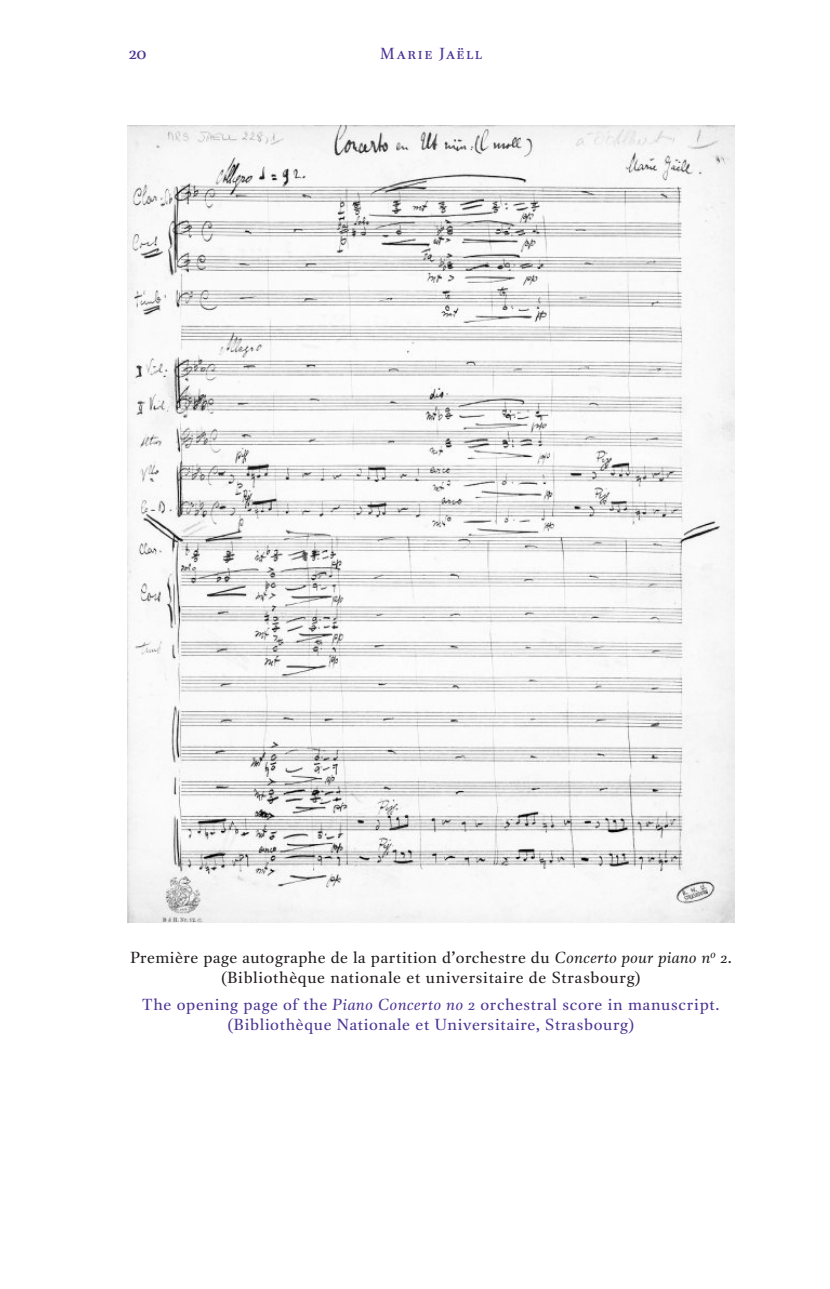
<style>
.page{position:relative;width:830px;height:1289px;background:#fff}
.page>*{position:absolute;margin:0;border:0;box-sizing:border-box;transform-origin:0 0}
.t1{font:18px "DTL Unico ST";color:#4d3595}
.t2{font:15.75px/20.2px "DTL Unico ST";letter-spacing:.04em;color:#231f20;text-align:center}
.t3{font:15.75px/20.2px "DTL Unico ST";letter-spacing:.05em;color:#4d3595;text-align:center}
.t4{font:15.75px "DTL Unico T Caps";letter-spacing:.1em;color:#4d3595}
.s1{font-style:italic}
</style>
<div class="page">
<img style="left:128px;top:125px;width:605px;height:797px">
<p class="t1" style="left:129px;top:42px;width:19px">20</p>
<p class="t4" style="left:380px;top:44px;width:103px">Marie Jaëll</p>
<p class="t2" style="left:130px;top:947px;width:602px">Première page autographe de la partition d’orchestre du <span class="s1">Concerto pour piano n</span><sup>o</sup> <span class="s1">2</span>. (Bibliothèque nationale et universitaire de Strasbourg)</p>
<p class="t3" style="left:142px;top:994px;width:578px">The opening page of the <span class="s1">Piano Concerto no 2</span> orchestral score in manuscript. (Bibliothèque Nationale et Universitaire, Strasbourg)</p>
</div>
